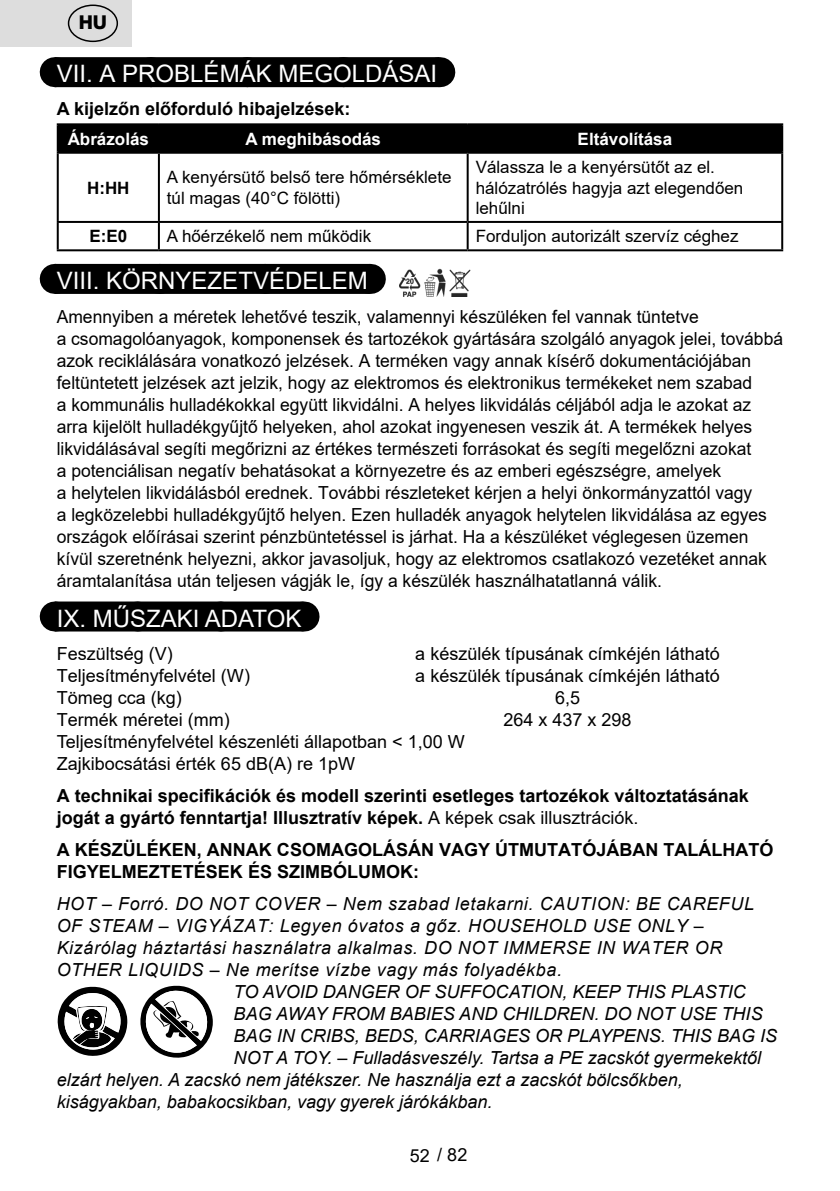
<style>
.page{position:relative;width:840px;height:1191px;background:#fff}
.page>*{position:absolute;margin:0;border:0;box-sizing:border-box;transform-origin:0 0}
.Grafický_nadpis_ETA{font:24px "Arial";color:#fff}
.t1{font:800 19.2px "Helvetica Neue OT";color:#000}
.Normální{font:18px/22px "Arial";color:#000}
.text{font:italic 18px "Arial";color:#000}
.Normální-2{font:700 18px/22px "Arial";color:#000}
.text-2{font:italic 18px/22px "Arial";letter-spacing:.035em;color:#000}
._3_Text{font:18px "Arial";color:#000}
.t2{font:17px/20.4px "Arial";color:#000}
.t3{font:700 17px "Arial";color:#fff}
.t4{font:700 17px "Arial";color:#000}
.s1{font-weight:400}
</style>
<div class="page">
<div style="left:0;top:0;width:131px;height:47px;background:#ddd"></div>
<div style="left:68px;top:5px;width:50px;height:37px;border:1px solid #000;border-radius:50%"></div>
<div style="left:55px;top:57px;width:384px;height:30px;background:#000"></div>
<svg style="left:152px;top:57px;width:239px;height:1px"></svg>
<hr style="left:439px;top:57px;width:1px;height:30px;background:#000">
<div style="left:55px;top:264px;width:314px;height:30px;background:#000"></div>
<svg style="left:164px;top:293px;width:153px;height:1px"></svg>
<hr style="left:369px;top:264px;width:1px;height:30px;background:#000">
<div style="left:55px;top:601px;width:248px;height:30px;background:#000"></div>
<svg style="left:138px;top:601px;width:124px;height:1px"></svg>
<hr style="left:303px;top:601px;width:1px;height:30px;background:#000">
<div style="left:59px;top:125px;width:721px;height:27px;background:#000"></div>
<hr style="left:57px;top:123px;width:102px;height:2px;background:#000">
<hr style="left:57px;top:125px;width:2px;height:27px;background:#000">
<hr style="left:159px;top:123px;width:308px;height:2px;background:#000">
<hr style="left:158px;top:125px;width:2px;height:27px;background:#000">
<hr style="left:467px;top:123px;width:315px;height:2px;background:#000">
<hr style="left:466px;top:125px;width:2px;height:27px;background:#000">
<hr style="left:780px;top:125px;width:2px;height:27px;background:#000">
<hr style="left:57px;top:152px;width:102px;height:2px;background:#000">
<hr style="left:57px;top:154px;width:2px;height:67px;background:#000">
<hr style="left:159px;top:152px;width:308px;height:2px;background:#000">
<hr style="left:158px;top:154px;width:2px;height:67px;background:#000">
<hr style="left:467px;top:152px;width:315px;height:2px;background:#000">
<hr style="left:466px;top:154px;width:2px;height:67px;background:#000">
<hr style="left:780px;top:154px;width:2px;height:67px;background:#000">
<hr style="left:57px;top:221px;width:102px;height:2px;background:#000">
<hr style="left:57px;top:223px;width:2px;height:26px;background:#000">
<hr style="left:159px;top:221px;width:308px;height:2px;background:#000">
<hr style="left:158px;top:223px;width:2px;height:26px;background:#000">
<hr style="left:467px;top:221px;width:315px;height:2px;background:#000">
<hr style="left:466px;top:223px;width:2px;height:26px;background:#000">
<hr style="left:780px;top:223px;width:2px;height:26px;background:#000">
<hr style="left:57px;top:249px;width:102px;height:2px;background:#000">
<hr style="left:159px;top:249px;width:308px;height:2px;background:#000">
<hr style="left:467px;top:249px;width:315px;height:2px;background:#000">
<svg style="left:140px;top:985px;width:73px;height:73px"></svg>
<svg style="left:57px;top:986px;width:71px;height:70px"></svg>
<img style="left:399px;top:268px;width:72px;height:28px">
<p class="t1" style="left:79px;top:11px;width:30px">HU</p>
<p class="Grafický_nadpis_ETA" style="left:57px;top:57px;width:382px">VII. A PROBLÉMÁK MEGOLDÁSAI</p>
<p class="Normální-2" style="left:57px;top:98px;width:295px">A kijelzőn előforduló hibajelzések:</p>
<p class="t3" style="left:68px;top:127px;width:83px">Ábrázolás</p>
<p class="t3" style="left:245px;top:127px;width:137px">A meghibásodás</p>
<p class="t3" style="left:577px;top:127px;width:96px">Eltávolítása</p>
<p class="t4" style="left:87px;top:176px;width:44px">H:HH</p>
<p class="t2" style="left:167px;top:167px;width:286px">A kenyérsütő belső tere hőmérséklete túl magas (40°C fölötti)</p>
<p class="t2" style="left:475px;top:157px;width:269px">Válassza le a kenyérsütőt az el. hálózatrólés hagyja azt elegendően lehűlni</p>
<p class="t4" style="left:89px;top:224px;width:39px">E:E0</p>
<p class="t2" style="left:167px;top:226px;width:206px">A hőérzékelő nem működik</p>
<p class="t2" style="left:475px;top:226px;width:264px">Forduljon autorizált szervíz céghez</p>
<p class="Grafický_nadpis_ETA" style="left:57px;top:264px;width:312px">VIII. KÖRNYEZETVÉDELEM</p>
<p class="Normální" style="left:57px;top:305px;width:727px">Amennyiben a méretek lehetővé teszik, valamennyi készüléken fel vannak tüntetve<br>a csomagolóanyagok, komponensek és tartozékok gyártására szolgáló anyagok jelei, továbbá azok reciklálására vonatkozó jelzések. A terméken vagy annak kísérő dokumentációjában feltüntetett jelzések azt jelzik, hogy az elektromos és elektronikus termékeket nem szabad<br>a kommunális hulladékokkal együtt likvidálni. A helyes likvidálás céljából adja le azokat az arra kijelölt hulladékgyűjtő helyeken, ahol azokat ingyenesen veszik át. A termékek helyes likvidálásával segíti megőrizni az értékes természeti forrásokat és segíti megelőzni azokat<br>a potenciálisan negatív behatásokat a környezetre és az emberi egészségre, amelyek<br>a helytelen likvidálásból erednek. További részleteket kérjen a helyi önkormányzattól vagy<br>a legközelebbi hulladékgyűjtő helyen. Ezen hulladék anyagok helytelen likvidálása az egyes országok előírásai szerint pénzbüntetéssel is járhat. Ha a készüléket véglegesen üzemen kívül szeretnénk helyezni, akkor javasoljuk, hogy az elektromos csatlakozó vezetéket annak áramtalanítása után teljesen vágják le, így a készülék használhatatlanná válik.</p>
<p class="Grafický_nadpis_ETA" style="left:57px;top:602px;width:246px">IX. MŰSZAKI ADATOK</p>
<p class="Normální" style="left:57px;top:642px;width:118px">Feszültség (V)</p>
<p class="Normální" style="left:415px;top:642px;width:306px">a készülék típusának címkéjén látható</p>
<p class="Normální" style="left:57px;top:664px;width:195px">Teljesítményfelvétel (W)</p>
<p class="Normální" style="left:415px;top:664px;width:306px">a készülék típusának címkéjén látható</p>
<p class="Normální" style="left:57px;top:686px;width:127px">Tömeg cca (kg)</p>
<p class="Normální" style="left:554px;top:686px;width:27px">6,5</p>
<p class="Normální" style="left:57px;top:708px;width:174px">Termék méretei (mm)</p>
<p class="Normální" style="left:503px;top:708px;width:130px">264 x 437 x 298</p>
<p class="_3_Text" style="left:57px;top:729px;width:409px">Teljesítményfelvétel készenléti állapotban &lt; 1,00 W</p>
<p class="_3_Text" style="left:57px;top:751px;width:300px">Zajkibocsátási érték 65 dB(A) re 1pW</p>
<p class="Normální-2" style="left:57px;top:785px;width:693px">A technikai specifikációk és modell szerinti esetleges tartozékok változtatásának</p>
<p class="Normální-2" style="left:57px;top:807px;width:583px">jogát a gyártó fenntartja! Illusztratív képek. <span class="s1">A képek csak illusztrációk.</span></p>
<p class="Normální-2" style="left:57px;top:839px;width:717px">A KÉSZÜLÉKEN, ANNAK CSOMAGOLÁSÁN VAGY ÚTMUTATÓJÁBAN TALÁLHATÓ<br>FIGYELMEZTETÉSEK ÉS SZIMBÓLUMOK:</p>
<p class="text-2" style="left:57px;top:893px;width:698px">HOT – Forró. DO NOT COVER – Nem szabad letakarni. CAUTION: BE CAREFUL OF STEAM – VIGYÁZAT: Legyen óvatos a gőz. HOUSEHOLD USE ONLY – Kizárólag háztartási használatra alkalmas. DO NOT IMMERSE IN WATER OR OTHER LIQUIDS – Ne merítse vízbe vagy más folyadékba.</p>
<p class="text" style="left:233px;top:980px;width:513px">TO AVOID DANGER OF SUFFOCATION, KEEP THIS PLASTIC</p>
<p class="text" style="left:233px;top:1002px;width:530px">BAG AWAY FROM BABIES AND CHILDREN. DO NOT USE THIS</p>
<p class="text" style="left:233px;top:1024px;width:544px">BAG IN CRIBS, BEDS, CARRIAGES OR PLAYPENS. THIS BAG IS</p>
<p class="text" style="left:233px;top:1046px;width:528px">NOT A TOY. – Fulladásveszély. Tartsa a PE zacskót gyermekektől</p>
<p class="text" style="left:57px;top:1068px;width:627px">elzárt helyen. A zacskó nem játékszer. Ne használja ezt a zacskót bölcsőkben,</p>
<p class="text" style="left:57px;top:1090px;width:437px">kiságyakban, babakocsikban, vagy gyerek járókákban.</p>
<p class="Normální" style="left:410px;top:1143px;width:59px">52 / 82</p>
</div>
